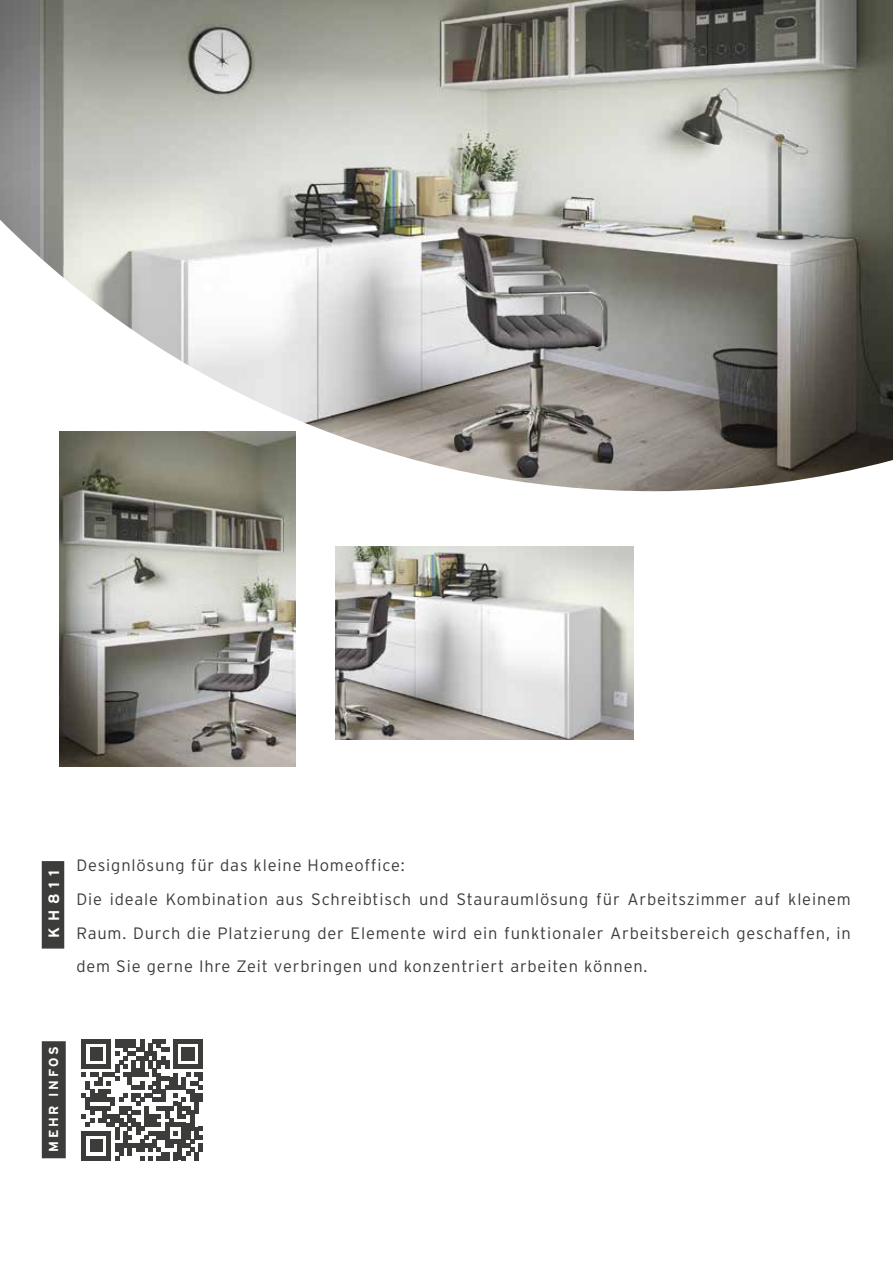
<style>
.page{position:relative;width:893px;height:1263px;background:#fff}
.page>*{position:absolute;margin:0;border:0;box-sizing:border-box;transform-origin:0 0}
.t1{font:300 16.5px/33.8px "Interstate";letter-spacing:.05em;color:#3c3c3b}
.t2{font:700 15px "Interstate";letter-spacing:.4em;color:#fff}
.t3{font:700 13.05px "Interstate";letter-spacing:.2em;color:#fff}
</style>
<div class="page">
<svg style="left:82px;top:1039px;width:121px;height:121px"></svg>
<div style="left:198px;top:1143px;width:5px;height:9px;background:#3c3c3b"></div>
<div style="left:42px;top:1041px;width:24px;height:117px;background:#3c3c3b"></div>
<div style="left:42px;top:861px;width:22px;height:87px;background:#3c3c3b"></div>
<img style="left:0;top:0;width:893px;height:491px">
<img style="left:59px;top:432px;width:237px;height:335px">
<img style="left:336px;top:546px;width:297px;height:194px">
<p class="t2" style="left:45px;top:938px;width:70px;rotate:-90deg">KH811</p>
<p class="t1" style="left:77px;top:848px;width:776px">Designlösung für das kleine Homeoffice:<br>Die ideale Kombination aus Schreibtisch und Stauraumlösung für Arbeitszimmer auf kleinem Raum. Durch die Platzierung der Elemente wird ein funktionaler Arbeitsbereich geschaffen, in dem Sie gerne Ihre Zeit verbringen und konzentriert arbeiten können.</p>
<p class="t3" style="left:46px;top:1152px;width:107px;rotate:-90deg">MEHR INFOS</p>
</div>
